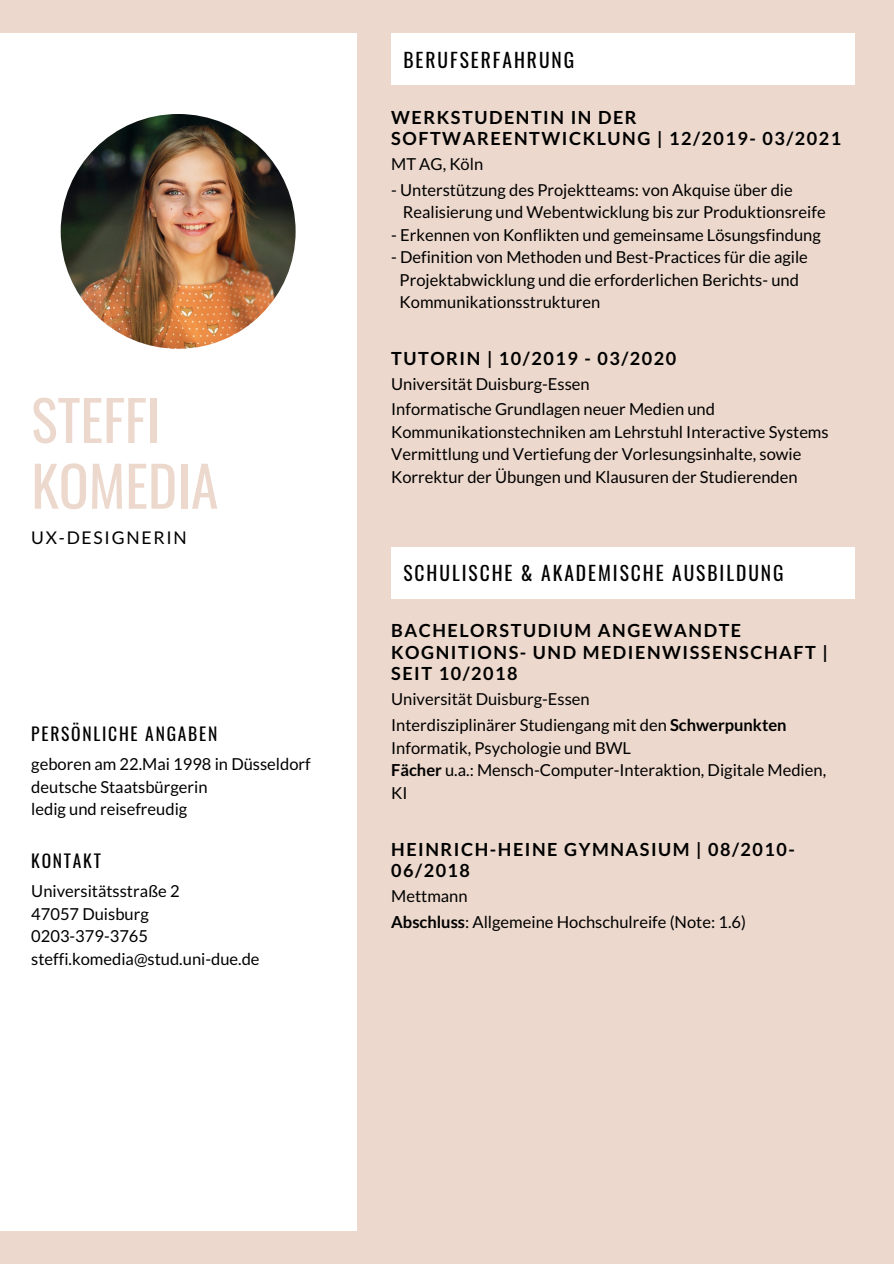
<style>
.page{position:relative;width:894px;height:1264px;background:#fff}
.page>*{position:absolute;margin:0;border:0;box-sizing:border-box;transform-origin:0 0}
.t1{font:55.5px/65.7px "Oswald";color:#ecd8cc}
.t2{font:19.5px "Oswald";letter-spacing:.1em;color:#000}
.t3{font:700 18px/21.5px "Lato";letter-spacing:.085em;color:#000}
.t4{font:17.55px "Oswald";letter-spacing:.1em;color:#000}
.t5{font:17.55px "Lato";letter-spacing:.1em;color:#000}
.t6{font:16.5px/22.5px "Lato";color:#000}
.s1{color:#ecd8cc}
.s2{font-weight:700}
</style>
<div class="page">
<div style="left:0;top:0;width:893px;height:1263px;background:#ecd8cc"></div>
<div style="left:0;top:34px;width:356px;height:1196px;background:#fff"></div>
<img style="left:61px;top:114px;width:234px;height:235px;border-radius:50%">
<div style="left:391px;top:34px;width:463px;height:51px;background:#fff"></div>
<div style="left:391px;top:547px;width:463px;height:51px;background:#fff"></div>
<p class="t1" style="left:31px;top:385px;width:188px">STEFFI<br>KOMEDIA</p>
<p class="t5" style="left:31px;top:526px;width:157px">UX-DESIGNERIN</p>
<p class="t4" style="left:31px;top:720px;width:187px">PERSÖNLICHE ANGABEN</p>
<p class="t6" style="left:31px;top:752px;width:281px">geboren am 22.Mai 1998 in Düsseldorf</p>
<p class="t6" style="left:31px;top:775px;width:178px">deutsche Staatsbürgerin</p>
<p class="t6" style="left:31px;top:797px;width:157px">ledig und reisefreudig</p>
<p class="t4" style="left:31px;top:847px;width:71px">KONTAKT</p>
<p class="t6" style="left:31px;top:879px;width:150px">Universitätsstraße 2</p>
<p class="t6" style="left:31px;top:902px;width:119px">47057 Duisburg</p>
<p class="t6" style="left:31px;top:924px;width:118px">0203-379-3765</p>
<p class="t6" style="left:31px;top:947px;width:230px">steffi.komedia@stud.uni-due.de</p>
<p class="t2" style="left:403px;top:45px;width:172px">BERUFSERFAHRUNG</p>
<p class="t3" style="left:391px;top:106px;width:451px">WERKSTUDENTIN IN DER<br>SOFTWAREENTWICKLUNG | 12/2019- 03/2021</p>
<p class="t6" style="left:391px;top:152px;width:93px">MT AG, Köln</p>
<p class="t6" style="left:391px;top:178px;width:436px">- Unterstützung des Projektteams: von Akquise über die <span class="s1">g</span>Realisierung und Webentwicklung bis zur Produktionsreife</p>
<p class="t6" style="left:391px;top:223px;width:431px">- Erkennen von Konflikten und gemeinsame Lösungsfindung</p>
<p class="t6" style="left:391px;top:246px;width:418px">- Definition von Methoden und Best-Practices für die agile <span class="s1">g</span>Projektabwicklung und die erforderlichen Berichts- und <span class="s1">g</span>Kommunikationsstrukturen</p>
<p class="t3" style="left:391px;top:347px;width:286px">TUTORIN | 10/2019 - 03/2020</p>
<p class="t6" style="left:391px;top:372px;width:200px">Universität Duisburg-Essen</p>
<p class="t6" style="left:391px;top:398px;width:439px">Informatische Grundlagen neuer Medien und<br>Kommunikationstechniken am Lehrstuhl Interactive Systems</p>
<p class="t6" style="left:391px;top:443px;width:411px">Vermittlung und Vertiefung der Vorlesungsinhalte, sowie<br>Korrektur der Übungen und Klausuren der Studierenden</p>
<p class="t2" style="left:403px;top:558px;width:381px">SCHULISCHE &amp; AKADEMISCHE AUSBILDUNG</p>
<p class="t3" style="left:391px;top:619px;width:438px">BACHELORSTUDIUM ANGEWANDTE<br>KOGNITIONS- UND MEDIENWISSENSCHAFT |<br>SEIT 10/2018</p>
<p class="t6" style="left:391px;top:687px;width:200px">Universität Duisburg-Essen</p>
<p class="t6" style="left:391px;top:713px;width:397px">Interdisziplinärer Studiengang mit den <span class="s2">Schwerpunkten<br></span>Informatik, Psychologie und BWL</p>
<p class="t6" style="left:391px;top:758px;width:436px"><span class="s2">Fächer</span> u.a.: Mensch-Computer-Interaktion, Digitale Medien,<br>KI</p>
<p class="t3" style="left:391px;top:838px;width:405px">HEINRICH-HEINE GYMNASIUM | 08/2010-<br>06/2018</p>
<p class="t6" style="left:391px;top:884px;width:78px">Mettmann</p>
<p class="t6" style="left:391px;top:910px;width:356px"><span class="s2">Abschluss</span>: Allgemeine Hochschulreife (Note: 1.6)</p>
</div>
